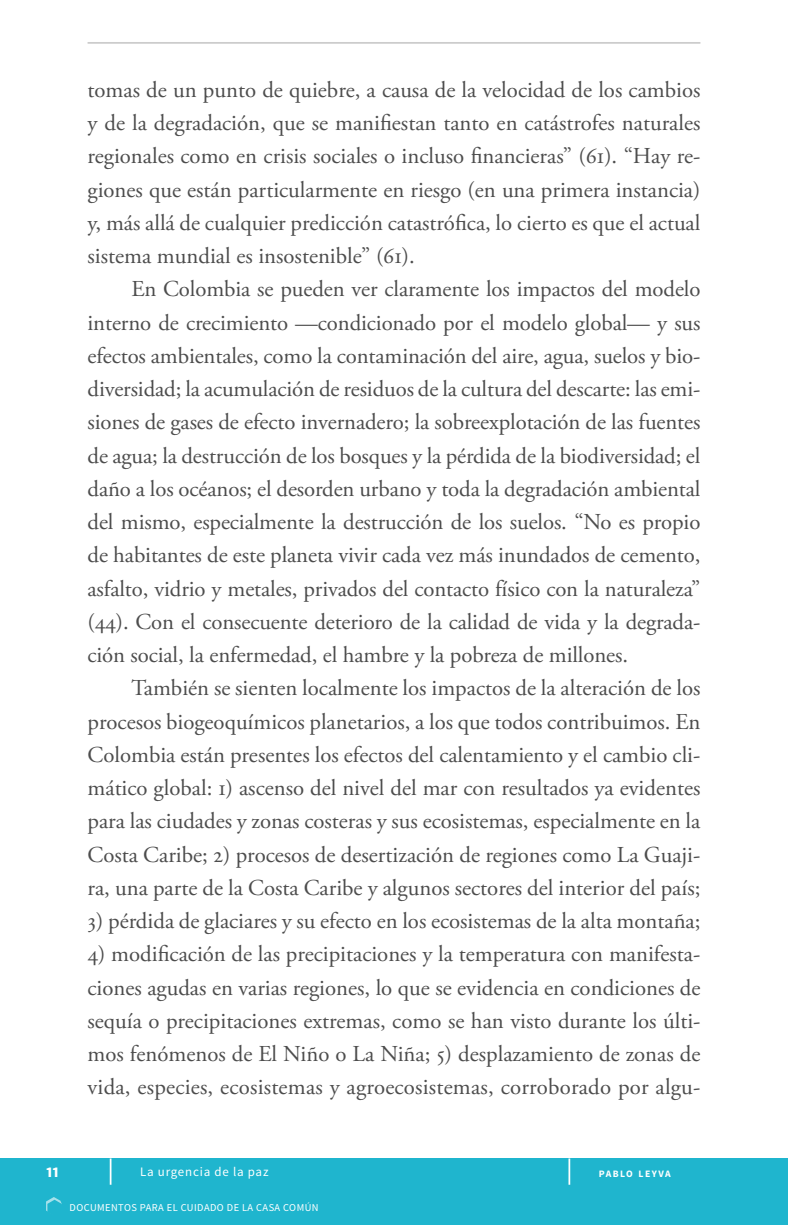
<style>
.page{position:relative;width:788px;height:1225px;background:#fff}
.page>*{position:absolute;margin:0;border:0;box-sizing:border-box;transform-origin:0 0}
.TEXTO{font:22.75px/33.2px "Adobe Garamond Pro";color:#4d4d4d;text-align:justify}
.t1{font:700 16.36px "Source Sans Pro";color:#fff}
.t2{font:12.95px "Source Sans Pro";letter-spacing:.06em;color:#fff}
.t3{font:10.5px "Source Sans Pro";letter-spacing:.04em;color:#fff}
.t4{font:700 9.8px "Source Sans Pro";letter-spacing:.145em;color:#fff}
</style>
<div class="page">
<div style="left:0;top:1158px;width:788px;height:67px;background:#1fb5ce"></div>
<svg style="left:110px;top:1158px;width:1px;height:27px"></svg>
<hr style="left:568px;top:1158px;width:2px;height:27px;background:#fff">
<hr style="left:88px;top:42px;width:612px;height:2px;background:#ccc">
<svg style="left:46px;top:1197px;width:16px;height:15px"></svg>
<p class="TEXTO" style="left:88px;top:74px;width:614px">tomas de un punto de quiebre, a causa de la velocidad de los cambios y de la degradación, que se manifiestan tanto en catástrofes naturales regionales como en crisis sociales o incluso financieras” (61). “Hay re&shy;giones que están particularmente en riesgo (en una primera instancia) y, más allá de cualquier predicción catastrófica, lo cierto es que el actual sistema mundial es insostenible” (61).</p>
<p class="TEXTO" style="left:88px;top:273px;width:614px;text-indent:44px">En Colombia se pueden ver claramente los impactos del modelo interno de crecimiento —condicionado por el modelo global— y sus efectos ambientales, como la contaminación del aire, agua, suelos y bio&shy;diversidad; la acumulación de residuos de la cultura del descarte: las emi&shy;siones de gases de efecto invernadero; la sobreexplotación de las fuentes de agua; la destrucción de los bosques y la pérdida de la biodiversidad; el daño a los océanos; el desorden urbano y toda la degradación ambiental del mismo, especialmente la destrucción de los suelos. “No es propio de habitantes de este planeta vivir cada vez más inundados de cemento, asfalto, vidrio y metales, privados del contacto físico con la naturaleza” (44). Con el consecuente deterioro de la calidad de vida y la degrada&shy;ción social, la enfermedad, el hambre y la pobreza de millones.</p>
<p class="TEXTO" style="left:88px;top:672px;width:614px;text-indent:44px">También se sienten localmente los impactos de la alteración de los procesos biogeoquímicos planetarios, a los que todos contribuimos. En Colombia están presentes los efectos del calentamiento y el cambio cli&shy;mático global: 1) ascenso del nivel del mar con resultados ya evidentes para las ciudades y zonas costeras y sus ecosistemas, especialmente en la Costa Caribe; 2) procesos de desertización de regiones como La Guaji&shy;ra, una parte de la Costa Caribe y algunos sectores del interior del país;</p>
<p class="TEXTO" style="left:88px;top:905px;width:614px">3) pérdida de glaciares y su efecto en los ecosistemas de la alta montaña;</p>
<p class="TEXTO" style="left:88px;top:938px;width:614px">4) modificación de las precipitaciones y la temperatura con manifesta&shy;ciones agudas en varias regiones, lo que se evidencia en condiciones de sequía o precipitaciones extremas, como se han visto durante los últi&shy;mos fenómenos de El Niño o La Niña; 5) desplazamiento de zonas de vida, especies, ecosistemas y agroecosistemas, corroborado por algu-</p>
<p class="t1" style="left:46px;top:1162px;width:15px">11</p>
<p class="t2" style="left:140px;top:1164px;width:130px">La urgencia de la paz</p>
<p class="t4" style="left:598px;top:1167px;width:73px">PABLO LEYVA</p>
<p class="t3" style="left:70px;top:1201px;width:250px">DOCUMENTOS PARA EL CUIDADO DE LA CASA COMÚN</p>
</div>
